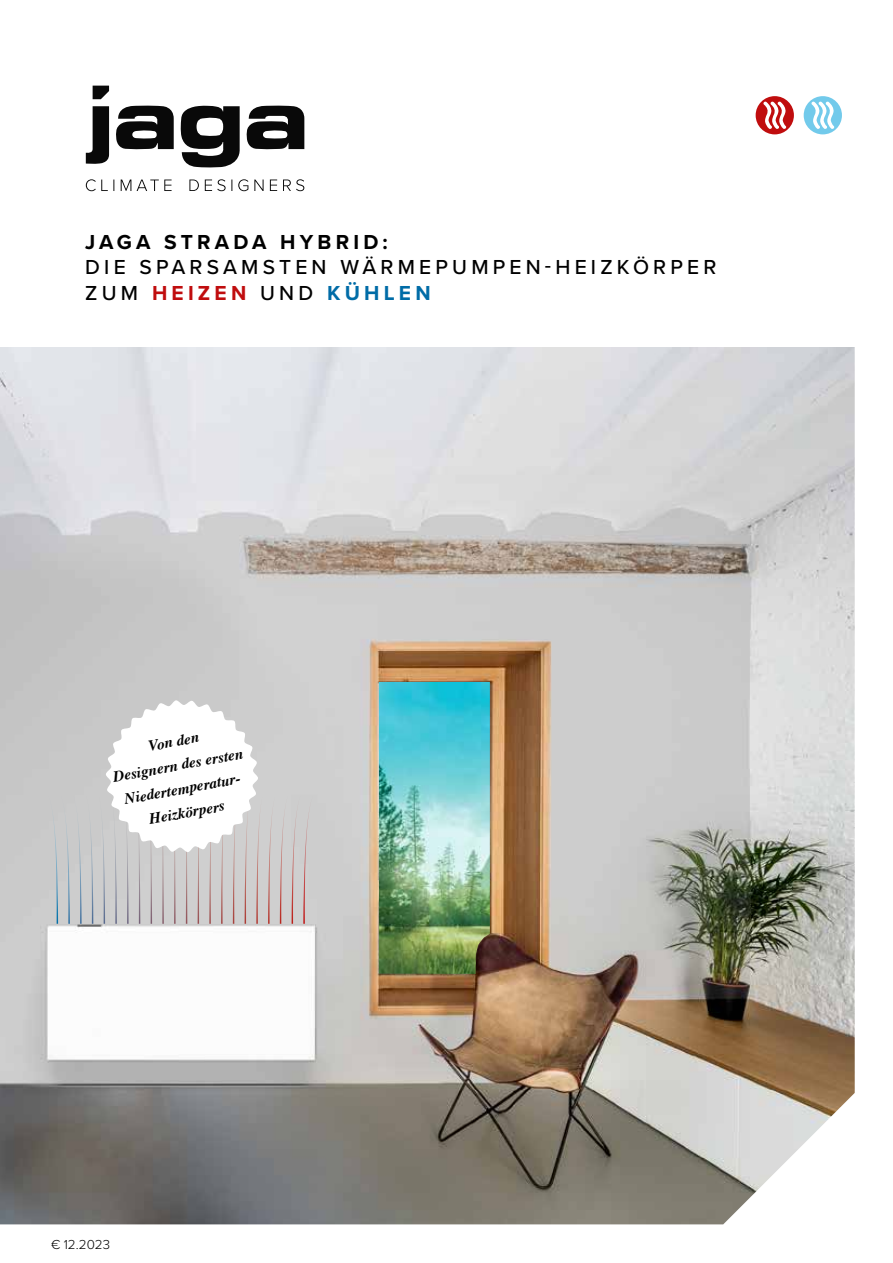
<style>
.page{position:relative;width:893px;height:1263px;background:#fff}
.page>*{position:absolute;margin:0;border:0;box-sizing:border-box;transform-origin:0 0}
.t1{font:500 21px/25.2px "Proxima Nova";letter-spacing:.2em;color:#000}
.t2{font:700 21px "Proxima Nova";letter-spacing:.2em;color:#000}
.t3{font:italic 700 15.3px/24px "Times";color:#000;text-align:center}
.t4{font:300 13.5px "Proxima Nova";color:#000}
.s1{font-weight:700;color:#c00d0e}
.s2{font-weight:700;color:#006ca7}
</style>
<div class="page">
<img style="left:0;top:347px;width:855px;height:877px">
<img style="left:379px;top:682px;width:111px;height:292px">
<svg style="left:86px;top:86px;width:218px;height:105px"></svg>
<svg style="left:756px;top:96px;width:38px;height:38px"></svg>
<svg style="left:804px;top:96px;width:38px;height:38px"></svg>
<svg style="left:43px;top:700px;width:276px;height:224px"></svg>
<p class="t2" style="left:85px;top:227px;width:304px">JAGA STRADA HYBRID:</p>
<p class="t1" style="left:85px;top:254px;width:633px">DIE SPARSAMSTEN WÄRMEPUMPEN-HEIZKÖRPER<br>ZUM <span class="s1">HEIZEN</span> UND <span class="s2">KÜHLEN</span></p>
<p class="t3" style="left:107px;top:740px;width:133px;rotate:-10deg">Von den<br>Designern des ersten<br>Niedertemperatur-<br>Heizkörpers</p>
<p class="t4" style="left:51px;top:1234px;width:61px">€ 12.2023</p>
</div>
